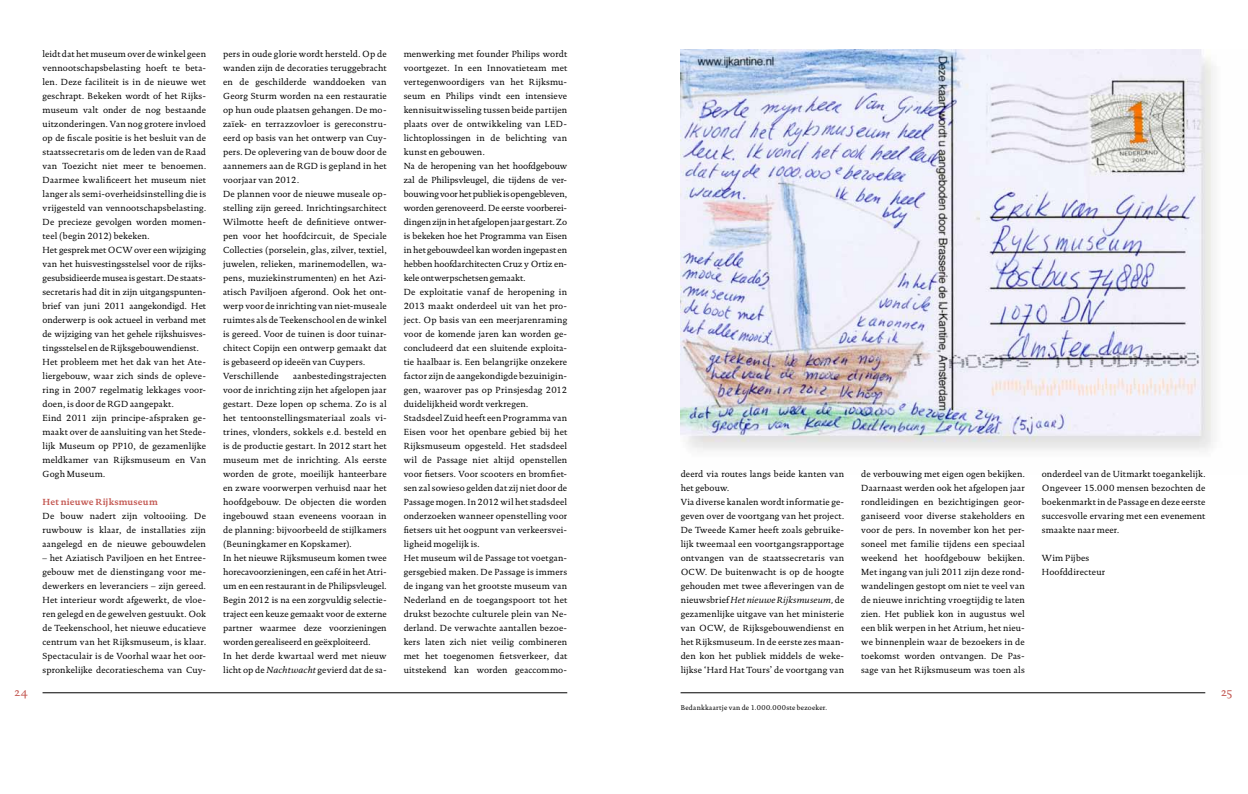
<style>
.page{position:relative;width:1248px;height:794px;background:#fff}
.page>*{position:absolute;margin:0;border:0;box-sizing:border-box;transform-origin:0 0}
.t1{font:12px "DTL Documenta ST";color:#c35852}
.t2{font:9px/14px "DTL Documenta T";letter-spacing:.01em;color:#000}
.t3{font:700 9px "DTL Documenta T";letter-spacing:.015em;color:#c35852}
.t4{font:7px "DTL Documenta T";letter-spacing:.04em;color:#000}
.s1{font-style:italic}
</style>
<div class="page">
<img style="left:680px;top:50px;width:533px;height:401px">
<hr style="left:43px;top:692px;width:524px;height:1px;background:#000">
<hr style="left:680px;top:692px;width:525px;height:1px;background:#000">
<p class="t2" style="left:43px;top:47px;width:165px">leidt dat het museum over de winkel geen vennootschapsbelasting hoeft te beta&shy;len. Deze faciliteit is in de nieuwe wet geschrapt. Bekeken wordt of het Rijks&shy;museum valt onder de nog bestaande uitzonderingen. Van nog grotere invloed op de fiscale positie is het besluit van de staatssecretaris om de leden van de Raad van Toezicht niet meer te benoemen.<br>Daarmee kwalificeert het museum niet langer als semi-overheidsinstelling die is vrijgesteld van vennootschapsbelasting.<br>De precieze gevolgen worden momen&shy;teel (begin 2012) bekeken.<br>Het gesprek met OCW over een wijziging van het huisvestingsstelsel voor de rijks&shy;gesubsidieerde musea is gestart. De staats&shy;secretaris had dit in zijn uitgangspunten&shy;brief van juni 2011 aangekondigd. Het onderwerp is ook actueel in verband met de wijziging van het gehele rijkshuisves&shy;tingsstelsel en de Rijksgebouwendienst.<br>Het probleem met het dak van het Ate&shy;liergebouw, waar zich sinds de opleve&shy;ring in 2007 regelmatig lekkages voor&shy;doen, is door de RGD aangepakt.<br>Eind 2011 zijn principe-afspraken ge&shy;maakt over de aansluiting van het Stede&shy;lijk Museum op PP10, de gezamenlijke meldkamer van Rijksmuseum en Van Gogh Museum.</p>
<p class="t3" style="left:43px;top:496px;width:117px">Het nieuwe Rijksmuseum</p>
<p class="t2" style="left:43px;top:509px;width:165px;text-align:justify">De bouw nadert zijn voltooiing. De ruwbouw is klaar, de installaties zijn aangelegd en de nieuwe gebouwdelen</p>
<p class="t2" style="left:43px;top:551px;width:165px;text-align:justify">– het Aziatisch Paviljoen en het Entree&shy;gebouw met de dienstingang voor me&shy;dewerkers en leveranciers – zijn gereed.<br>Het interieur wordt afgewerkt, de vloe&shy;ren gelegd en de gewelven gestuukt. Ook de Teekenschool, het nieuwe educatieve centrum van het Rijksmuseum, is klaar.<br>Spectaculair is de Voorhal waar het oor&shy;spronkelijke decoratieschema van Cuy-</p>
<p class="t2" style="left:223px;top:47px;width:165px">pers in oude glorie wordt hersteld. Op de wanden zijn de decoraties teruggebracht en de geschilderde wanddoeken van Georg Sturm worden na een restauratie op hun oude plaatsen gehangen. De mo&shy;zaïek- en terrazzovloer is gereconstru&shy;eerd op basis van het ontwerp van Cuy&shy;pers. De oplevering van de bouw door de aannemers aan de RGD is gepland in het voorjaar van 2012.<br>De plannen voor de nieuwe museale op&shy;stelling zijn gereed. Inrichtingsarchitect Wilmotte heeft de definitieve ontwer&shy;pen voor het hoofdcircuit, de Speciale Collecties (porselein, glas, zilver, textiel, juwelen, relieken, marinemodellen, wa&shy;pens, muziekinstrumenten) en het Azi&shy;atisch Paviljoen afgerond. Ook het ont&shy;werp voor de inrichting van niet-museale ruimtes als de Teekenschool en de winkel is gereed. Voor de tuinen is door tuinar&shy;chitect Copijn een ontwerp gemaakt dat is gebaseerd op ideeën van Cuypers.<br>Verschillende</p>
<p class="t2" style="left:223px;top:369px;width:165px;text-indent:70px">aanbestedingstrajecten voor de inrichting zijn het afgelopen jaar gestart. Deze lopen op schema. Zo is al het tentoonstellingsmateriaal zoals vi&shy;trines, vlonders, sokkels e.d. besteld en is de productie gestart. In 2012 start het museum met de inrichting. Als eerste worden de grote, moeilijk hanteerbare en zware voorwerpen verhuisd naar het hoofdgebouw. De objecten die worden ingebouwd staan eveneens vooraan in de planning: bijvoorbeeld de stijlkamers (Beuningkamer en Kopskamer).<br>In het nieuwe Rijksmuseum komen twee horecavoorzieningen, een café in het Atri&shy;um en een restaurant in de Philipsvleugel.<br>Begin 2012 is na een zorgvuldig selectie&shy;traject een keuze gemaakt voor de externe partner waarmee deze voorzieningen worden gerealiseerd en geëxploiteerd.<br>In het derde kwartaal werd met nieuw licht op de <span class="s1">Nachtwacht</span> gevierd dat de sa-</p>
<p class="t2" style="left:403px;top:47px;width:165px">menwerking met founder Philips wordt voortgezet. In een Innovatieteam met vertegenwoordigers van het Rijksmu&shy;seum en Philips vindt een intensieve kennisuitwisseling tussen beide partijen plaats over de ontwikkeling van LED&shy;lichtoplossingen in de belichting van kunst en gebouwen.<br>Na de heropening van het hoofdgebouw zal de Philipsvleugel, die tijdens de ver&shy;bouwing voor het publiek is opengebleven, worden gerenoveerd. De eerste voorberei&shy;dingen zijn in het afgelopen jaar gestart. Zo is bekeken hoe het Programma van Eisen in het gebouwdeel kan worden ingepast en hebben hoofdarchitecten Cruz y Ortiz en&shy;kele ontwerpschetsen gemaakt.<br>De exploitatie vanaf de heropening in 2013 maakt onderdeel uit van het pro&shy;ject. Op basis van een meerjarenraming voor de komende jaren kan worden ge&shy;concludeerd dat een sluitende exploita&shy;tie haalbaar is. Een belangrijke onzekere factor zijn de aangekondigde bezuinigin&shy;gen, waarover pas op Prinsjesdag 2012 duidelijkheid wordt verkregen.<br>Stadsdeel Zuid heeft een Programma van Eisen voor het openbare gebied bij het Rijksmuseum opgesteld. Het stadsdeel wil de Passage niet altijd openstellen voor fietsers. Voor scooters en bromfiet&shy;sen zal sowieso gelden dat zij niet door de Passage mogen. In 2012 wil het stadsdeel onderzoeken wanneer openstelling voor fietsers uit het oogpunt van verkeersvei&shy;ligheid mogelijk is.<br>Het museum wil de Passage tot voetgan&shy;gersgebied maken. De Passage is immers de ingang van het grootste museum van Nederland en de toegangspoort tot het drukst bezochte culturele plein van Ne&shy;derland. De verwachte aantallen bezoe&shy;kers laten zich niet veilig combineren met het toegenomen fietsverkeer, dat uitstekend kan worden geaccommo-</p>
<p class="t2" style="left:680px;top:466px;width:165px">deerd via routes langs beide kanten van het gebouw.<br>Via diverse kanalen wordt informatie ge&shy;geven over de voortgang van het project.<br>De Tweede Kamer heeft zoals gebruike&shy;lijk tweemaal een voortgangsrapportage ontvangen van de staatssecretaris van OCW. De buitenwacht is op de hoogte gehouden met twee afleveringen van de nieuwsbrief <span class="s1">Het nieuwe Rijksmuseum,</span> de gezamenlijke uitgave van het ministerie van OCW, de Rijksgebouwendienst en het Rijksmuseum. In de eerste zes maan&shy;den kon het publiek middels de weke&shy;lijkse ‘Hard Hat Tours’ de voortgang van</p>
<p class="t2" style="left:861px;top:466px;width:165px;text-align:justify">de verbouwing met eigen ogen bekijken.<br>Daarnaast werden ook het afgelopen jaar rondleidingen en bezichtigingen geor&shy;ganiseerd voor diverse stakeholders en voor de pers. In november kon het per&shy;soneel met familie tijdens een speciaal weekend het hoofdgebouw bekijken.<br>Met ingang van juli 2011 zijn deze rond&shy;wandelingen gestopt om niet te veel van de nieuwe inrichting vroegtijdig te laten zien. Het publiek kon in augustus wel een blik werpen in het Atrium, het nieu&shy;we binnenplein waar de bezoekers in de toekomst worden ontvangen. De Pas&shy;sage van het Rijksmuseum was toen als</p>
<p class="t2" style="left:1041px;top:467px;width:165px;text-align:justify">onderdeel van de Uitmarkt toegankelijk.<br>Ongeveer 15.000 mensen bezochten de boekenmarkt in de Passage en deze eerste succesvolle ervaring met een evenement smaakte naar meer.</p>
<p class="t2" style="left:1041px;top:551px;width:65px">Wim Pijbes<br>Hoofddirecteur</p>
<h1 class="t1" style="left:15px;top:684px;width:15px">24</h1>
<h1 class="t1" style="left:1220px;top:684px;width:13px">25</h1>
<p class="t4" style="left:680px;top:703px;width:148px">Bedankkaartje van de 1.000.000ste bezoeker.</p>
</div>
